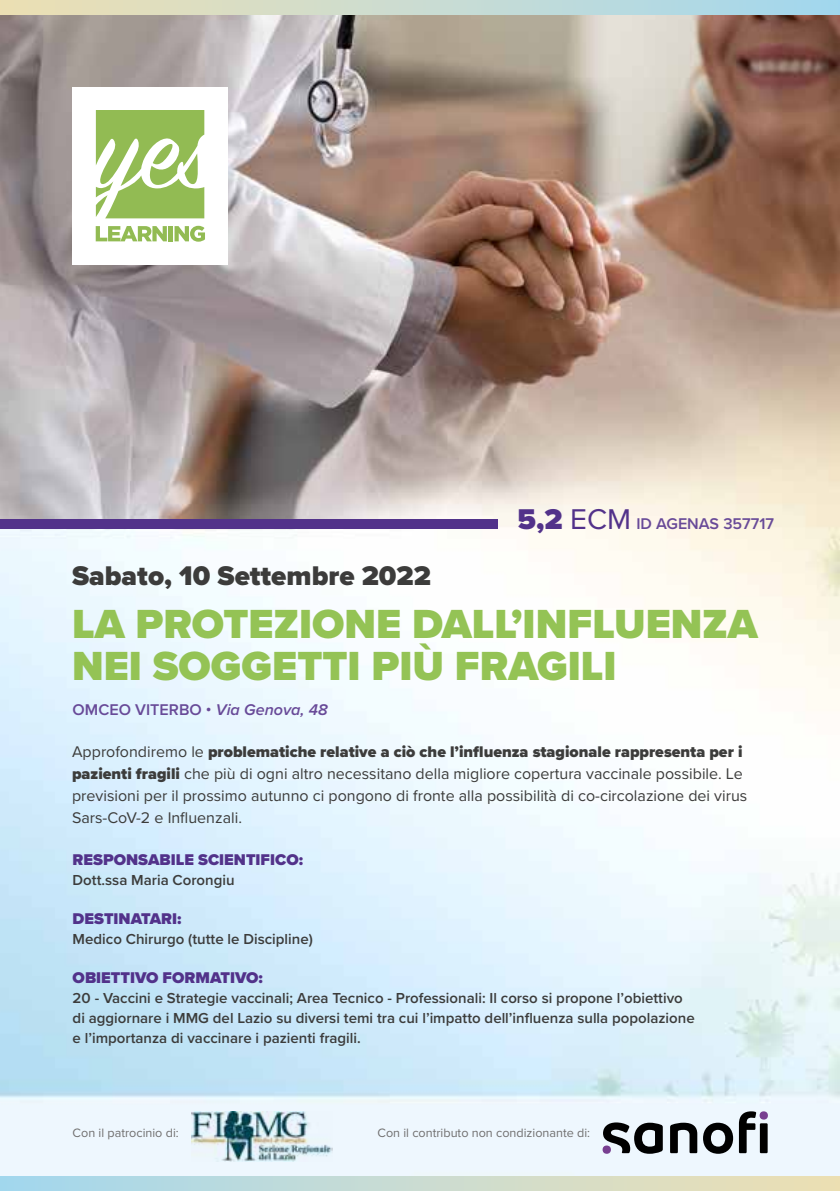
<style>
.page{position:relative;width:840px;height:1191px;background:#fff}
.page>*{position:absolute;margin:0;border:0;box-sizing:border-box;transform-origin:0 0}
.t1{font:900 42.2px/42.6px "Proxima Nova";color:#94c355}
.t2{font:900 29.6px "Proxima Nova";color:#52328a}
.t3{font:900 28px "Proxima Nova";color:#3c3c3b}
.t4{font:900 16.2px "Proxima Nova";color:#52328a}
.t5{font:600 16.2px "Proxima Nova";color:#684a98}
.t6{font:16px/22px "Proxima Nova";color:#3c3c3b}
.t7{font:600 15px/20px "Proxima Nova";color:#3c3c3b}
.t8{font:12.6px "Proxima Nova";color:#706f6f}
.s1{font-weight:400}
.s2{font-style:italic}
.s3{font-weight:900}
</style>
<div class="page">
<img style="left:0;top:14px;width:839px;height:1162px">
<div style="left:0;top:519px;width:497px;height:10px;background:#52328a"></div>
<img style="left:191px;top:1111px;width:141px;height:50px">
<svg style="left:602px;top:1122px;width:60px;height:31px;background:#6b6e72"></svg>
<svg style="left:669px;top:1122px;width:63px;height:31px;background:#6c7073"></svg>
<div style="left:759px;top:1123px;width:8px;height:30px;background:#000"></div>
<svg style="left:738px;top:1111px;width:17px;height:42px"></svg>
<div style="left:602px;top:1145px;width:8px;height:8px;background:#783f91;border-radius:50%"></div>
<div style="left:759px;top:1111px;width:8px;height:8px;background:#783f91;border-radius:50%"></div>
<svg style="left:0;top:1176px;width:839px;height:15px;background:#c9dbd0"></svg>
<svg style="left:0;top:0;width:839px;height:14px;background:#c8dbd0"></svg>
<div style="left:73px;top:87px;width:155px;height:177px;background:#fff"></div>
<svg style="left:96px;top:226px;width:71px;height:15px"></svg>
<div style="left:168px;top:226px;width:5px;height:15px;background:#92bb53"></div>
<svg style="left:174px;top:226px;width:31px;height:16px"></svg>
<svg style="left:96px;top:110px;width:108px;height:108px"></svg>
<h2 class="t2" style="left:517px;top:497px;width:115px">5,2 <span class="s1">ECM</span></h2>
<p class="t5" style="left:636px;top:511px;width:139px">ID AGENAS 357717</p>
<h3 class="t3" style="left:72px;top:554px;width:360px">Sabato, 10 Settembre 2022</h3>
<h1 class="t1" style="left:72px;top:602px;width:686px">LA PROTEZIONE DALL’INFLUENZA<br>NEI SOGGETTI PIÙ FRAGILI</h1>
<p class="t5" style="left:73px;top:698px;width:256px">OMCEO VITERBO • <span class="s2">Via Genova, 48</span></p>
<p class="t6" style="left:72px;top:739px;width:676px">Approfondiremo le <span class="s3">problematiche relative a ciò che l’influenza stagionale rappresenta per i pazienti fragili</span> che più di ogni altro necessitano della migliore copertura vaccinale possibile. Le previsioni per il prossimo autunno ci pongono di fronte alla possibilità di co-circolazione dei virus Sars-CoV-2 e Influenzali.</p>
<p class="t4" style="left:73px;top:848px;width:232px">RESPONSABILE SCIENTIFICO:</p>
<p class="t7" style="left:73px;top:870px;width:163px">Dott.ssa Maria Corongiu</p>
<p class="t4" style="left:73px;top:906px;width:110px">DESTINATARI:</p>
<p class="t7" style="left:73px;top:928px;width:241px">Medico Chirurgo (tutte le Discipline)</p>
<p class="t4" style="left:73px;top:965px;width:192px">OBIETTIVO FORMATIVO:</p>
<p class="t7" style="left:73px;top:987px;width:623px">20 - Vaccini e Strategie vaccinali; Area Tecnico - Professionali: Il corso si propone l’obiettivo di aggiornare i MMG del Lazio su diversi temi tra cui l’impatto dell’influenza sulla popolazione e l’importanza di vaccinare i pazienti fragili.</p>
<p class="t8" style="left:73px;top:1123px;width:107px">Con il patrocinio di:</p>
<p class="t8" style="left:377px;top:1123px;width:214px">Con il contributo non condizionante di:</p>
</div>
